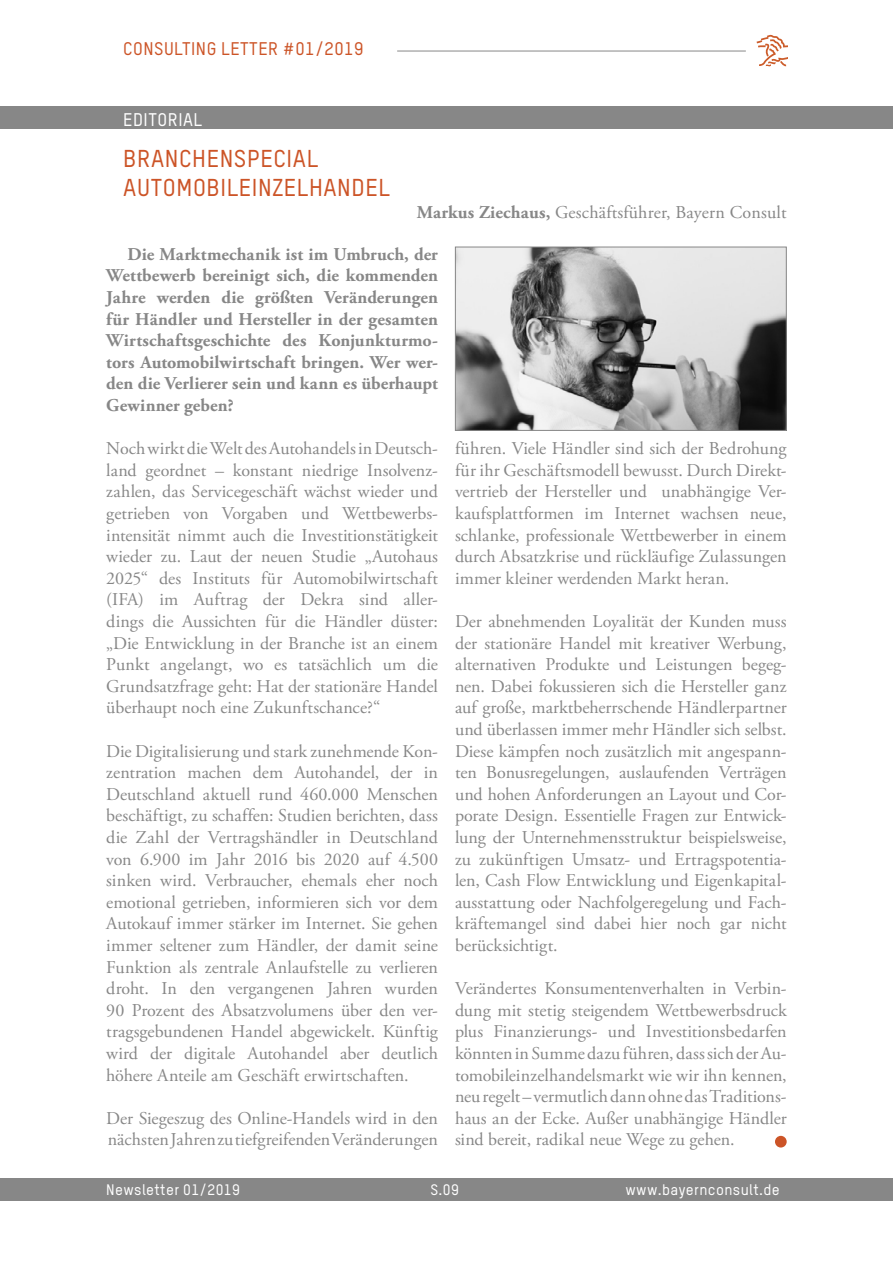
<style>
.page{position:relative;width:893px;height:1263px;background:#fff}
.page>*{position:absolute;margin:0;border:0;box-sizing:border-box;transform-origin:0 0}
.t1{font:500 24px/28.8px "TSTARPRO";letter-spacing:.025em;color:#cc5427}
.t2{font:18px/21.6px "Adobe Garamond Pro";color:#878787;text-align:justify}
.t3{font:700 18px/21.6px "Adobe Garamond Pro";letter-spacing:.005em;color:#878787;text-align:justify}
.t4{font:500 18px "TSTARPRO";letter-spacing:.025em;color:#cc5427}
.t5{font:500 18px "TSTARPRO";letter-spacing:.03em;color:#fff}
.t6{font:500 15px "TSTARPRO";letter-spacing:.025em;color:#fff}
.s1{font-weight:700}
</style>
<div class="page">
<div style="left:0;top:106px;width:893px;height:23px;background:#878787"></div>
<div style="left:0;top:1178px;width:893px;height:23px;background:#878787"></div>
<img style="left:457px;top:249px;width:328px;height:180px">
<div style="left:455px;top:247px;width:332px;height:184px;border:1px solid #878787"></div>
<div style="left:775px;top:1136px;width:12px;height:11px;background:#cc5427;border-radius:50%"></div>
<svg style="left:757px;top:35px;width:30px;height:32px"></svg>
<hr style="left:397px;top:51px;width:349px;height:1px;background:#878787">
<p class="t4" style="left:123px;top:38px;width:242px">CONSULTING LETTER #01/2019</p>
<p class="t5" style="left:123px;top:108px;width:80px">EDITORIAL</p>
<h1 class="t1" style="left:123px;top:144px;width:268px">BRANCHENSPECIAL<br>AUTOMOBILEINZELHANDEL</h1>
<p class="t2" style="left:417px;top:202px;width:371px"><span class="s1">Markus Ziechaus,</span> Geschäftsführer, Bayern Consult</p>
<p class="t3" style="left:106px;top:243px;width:333px;text-indent:21px">Die Marktmechanik ist im Umbruch, der Wettbewerb bereinigt sich, die kommenden Jahre werden die größten Veränderungen für Händler und Hersteller in der gesamten Wirtschaftsgeschichte des Konjunkturmo&shy;tors Automobilwirtschaft bringen. Wer wer&shy;den die Verlierer sein und kann es überhaupt Gewinner geben?</p>
<p class="t2" style="left:106px;top:438px;width:333px">Noch wirkt die Welt des Autohandels in Deutsch&shy;land geordnet – konstant niedrige Insolvenz&shy;zahlen, das Servicegeschäft wächst wieder und getrieben von Vorgaben und Wettbewerbs&shy;intensität nimmt auch die Investitionstätigkeit wieder zu. Laut der neuen Studie „Autohaus 2025“ des Instituts für Automobilwirtschaft (IFA) im Auftrag der Dekra sind aller&shy;dings die Aussichten für die Händler düster: „Die Entwicklung in der Branche ist an einem Punkt angelangt, wo es tatsächlich um die Grundsatzfrage geht: Hat der stationäre Handel überhaupt noch eine Zukunftschance?“</p>
<p class="t2" style="left:106px;top:741px;width:333px">Die Digitalisierung und stark zunehmende Kon&shy;zentration machen dem Autohandel, der in Deutschland aktuell rund 460.000 Menschen beschäftigt, zu schaffen: Studien berichten, dass die Zahl der Vertragshändler in Deutschland von 6.900 im Jahr 2016 bis 2020 auf 4.500 sinken wird. Verbraucher, ehemals eher noch emotional getrieben, informieren sich vor dem Autokauf immer stärker im Internet. Sie gehen immer seltener zum Händler, der damit seine Funktion als zentrale Anlaufstelle zu verlieren droht. In den vergangenen Jahren wurden 90 Prozent des Absatzvolumens über den ver&shy;tragsgebundenen Handel abgewickelt. Künftig wird der digitale Autohandel aber deutlich höhere Anteile am Geschäft erwirtschaften.</p>
<p class="t2" style="left:106px;top:1108px;width:333px">Der Siegeszug des Online-Handels wird in den nächsten Jahren zu tiefgreifenden Veränderungen</p>
<p class="t6" style="left:106px;top:1180px;width:175px">NEWSLETTER 01/2019 S</p>
<p class="t6" style="left:439px;top:1180px;width:22px">.09</p>
<p class="t6" style="left:625px;top:1180px;width:156px">WWW.BAYERNCONSULT.DE</p>
<p class="t2" style="left:455px;top:438px;width:333px">führen. Viele Händler sind sich der Bedrohung für ihr Geschäftsmodell bewusst. Durch Direkt&shy;vertrieb der Hersteller und unabhängige Ver&shy;kaufsplattformen im Internet wachsen neue, schlanke, professionale Wettbewerber in einem durch Absatzkrise und rückläufige Zulassungen immer kleiner werdenden Markt heran.</p>
<p class="t2" style="left:455px;top:611px;width:333px">Der abnehmenden Loyalität der Kunden muss der stationäre Handel mit kreativer Werbung, alternativen Produkte und Leistungen begeg&shy;nen. Dabei fokussieren sich die Hersteller ganz auf große, marktbeherrschende Händlerpartner und überlassen immer mehr Händler sich selbst.<br>Diese kämpfen noch zusätzlich mit angespann&shy;ten Bonusregelungen, auslaufenden Verträgen und hohen Anforderungen an Layout und Cor&shy;porate Design. Essentielle Fragen zur Entwick&shy;lung der Unternehmensstruktur beispielsweise, zu zukünftigen Umsatz- und Ertragspotentia&shy;len, Cash Flow Entwicklung und Eigenkapital&shy;ausstattung oder Nachfolgeregelung und Fach&shy;kräftemangel sind dabei hier noch gar nicht berücksichtigt.</p>
<p class="t2" style="left:455px;top:978px;width:333px">Verändertes Konsumentenverhalten in Verbin&shy;dung mit stetig steigendem Wettbewerbsdruck plus Finanzierungs- und Investitionsbedarfen könnten in Summe dazu führen, dass sich der Au&shy;tomobileinzelhandelsmarkt wie wir ihn kennen, neu regelt – vermutlich dann ohne das Traditions&shy;haus an der Ecke. Außer unabhängige Händler sind bereit, radikal neue Wege zu gehen.</p>
</div>
